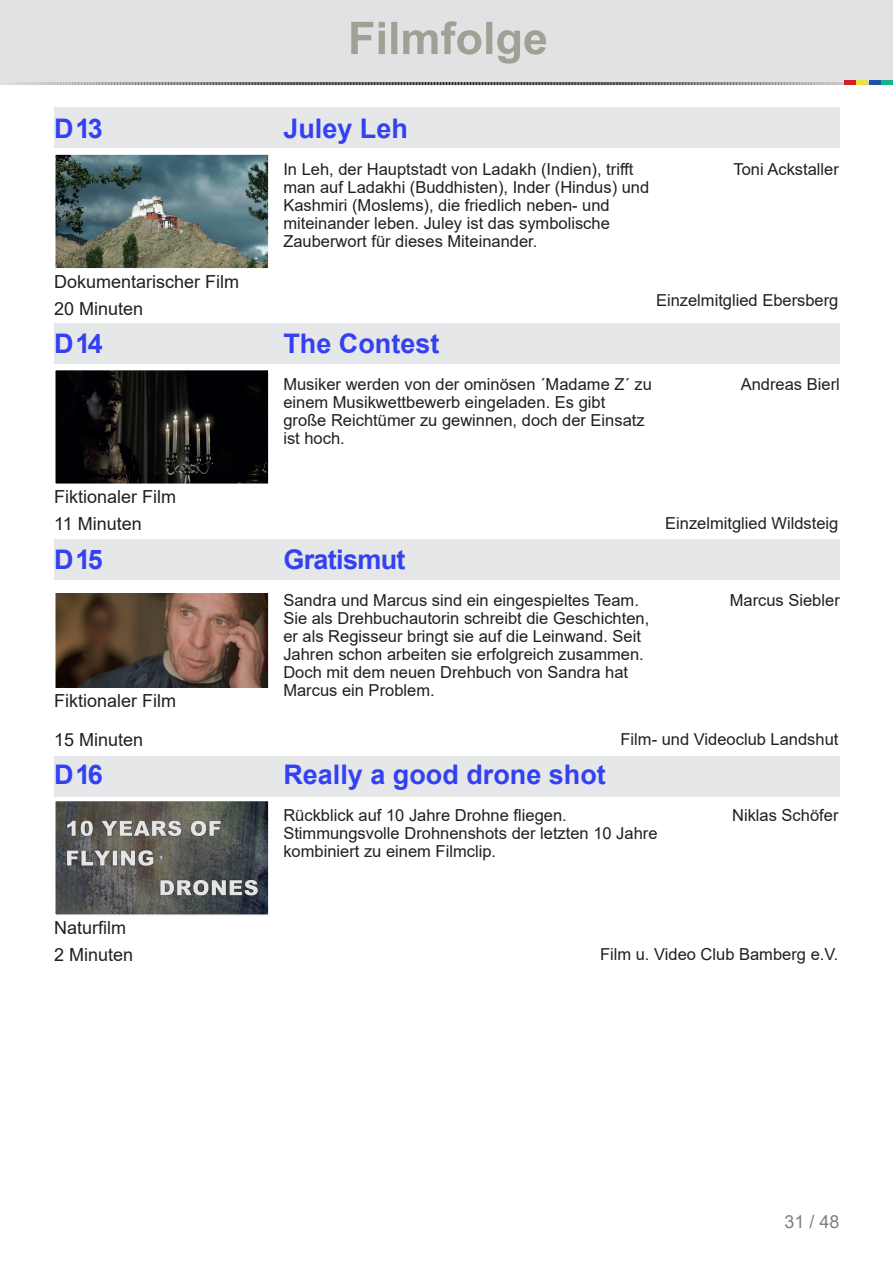
<style>
.page{position:relative;width:893px;height:1263px;background:#fff}
.page>*{position:absolute;margin:0;border:0;box-sizing:border-box;transform-origin:0 0}
.t1{font:700 27px "Arial";color:#3341f2}
.t2{font:700 27px "Arial";letter-spacing:-.025em;color:#3341f2}
.t3{font:18px "Arial";color:#231f20}
.t4{font:18px "Arial";color:#7d8082}
.Absatzformat_2{font:16.5px/18px "Arial";color:#231f20}
</style>
<div class="page">
<svg style="left:0;top:0;width:893px;height:86px"></svg>
<div style="left:54px;top:108px;width:785px;height:40px;background:#e6e7e9"></div>
<div style="left:54px;top:323px;width:786px;height:41px;background:#e6e7e9"></div>
<div style="left:54px;top:540px;width:786px;height:40px;background:#e6e7e9"></div>
<div style="left:54px;top:756px;width:786px;height:40px;background:#e6e7e9"></div>
<img style="left:57px;top:156px;width:210px;height:111px">
<div style="left:54px;top:153px;width:216px;height:117px;border:2px solid #fff"></div>
<img style="left:57px;top:372px;width:210px;height:110px">
<div style="left:54px;top:369px;width:216px;height:116px;border:2px solid #fff"></div>
<img style="left:57px;top:594px;width:210px;height:93px">
<div style="left:54px;top:584px;width:216px;height:106px;border:2px solid #fff"></div>
<img style="left:57px;top:803px;width:210px;height:110px">
<div style="left:54px;top:800px;width:216px;height:116px;border:2px solid #fff"></div>
<p class="t1" style="left:54px;top:109px;width:50px">D 13</p>
<p class="t1" style="left:283px;top:109px;width:126px">Juley Leh</p>
<p class="Absatzformat_2" style="left:283px;top:160px;width:367px">In Leh, der Hauptstadt von Ladakh (Indien), trifft man auf Ladakhi (Buddhisten), Inder (Hindus) und<br>Kashmiri (Moslems), die friedlich neben- und</p>
<p class="Absatzformat_2" style="left:283px;top:214px;width:328px">miteinander leben. Juley ist das symbolische</p>
<p class="Absatzformat_2" style="left:283px;top:232px;width:256px">Zauberwort für dieses Miteinander.</p>
<p class="Absatzformat_2" style="left:733px;top:160px;width:107px">Toni Ackstaller</p>
<p class="t3" style="left:54px;top:269px;width:187px">Dokumentarischer Film</p>
<p class="t3" style="left:54px;top:296px;width:91px">20 Minuten</p>
<p class="t1" style="left:54px;top:325px;width:50px">D 14</p>
<p class="t1" style="left:283px;top:325px;width:158px">The Contest</p>
<p class="Absatzformat_2" style="left:656px;top:291px;width:184px">Einzelmitglied Ebersberg</p>
<p class="t3" style="left:54px;top:484px;width:124px">Fiktionaler Film</p>
<p class="t3" style="left:54px;top:512px;width:89px">11 Minuten</p>
<p class="t1" style="left:54px;top:540px;width:50px">D 15</p>
<p class="t3" style="left:54px;top:688px;width:124px">Fiktionaler Film</p>
<p class="t3" style="left:54px;top:727px;width:91px">15 Minuten</p>
<p class="t1" style="left:54px;top:756px;width:50px">D 16</p>
<p class="t3" style="left:54px;top:915px;width:73px">Naturfilm</p>
<p class="t3" style="left:54px;top:943px;width:81px">2 Minuten</p>
<p class="Absatzformat_2" style="left:283px;top:375px;width:370px">Musiker werden von der ominösen ´Madame Z´ zu</p>
<p class="Absatzformat_2" style="left:741px;top:375px;width:101px">Andreas Bierl</p>
<p class="Absatzformat_2" style="left:283px;top:393px;width:323px">einem Musikwettbewerb eingeladen. Es gibt</p>
<p class="Absatzformat_2" style="left:283px;top:411px;width:363px">große Reichtümer zu gewinnen, doch der Einsatz ist hoch.</p>
<p class="t2" style="left:283px;top:540px;width:124px">Gratismut</p>
<p class="Absatzformat_2" style="left:665px;top:514px;width:175px">Einzelmitglied Wildsteig</p>
<p class="Absatzformat_2" style="left:283px;top:591px;width:357px">Sandra und Marcus sind ein eingespieltes Team.</p>
<p class="Absatzformat_2" style="left:730px;top:591px;width:112px">Marcus Siebler</p>
<p class="Absatzformat_2" style="left:283px;top:609px;width:367px">Sie als Drehbuchautorin schreibt die Geschichten, er als Regisseur bringt sie auf die Leinwand. Seit Jahren schon arbeiten sie erfolgreich zusammen.<br>Doch mit dem neuen Drehbuch von Sandra hat Marcus ein Problem.</p>
<p class="t1" style="left:283px;top:756px;width:324px">Really a good drone shot</p>
<p class="Absatzformat_2" style="left:620px;top:730px;width:219px">Film- und Videoclub Landshut</p>
<p class="Absatzformat_2" style="left:283px;top:806px;width:285px">Rückblick auf 10 Jahre Drohne fliegen.</p>
<p class="Absatzformat_2" style="left:732px;top:806px;width:108px">Niklas Schöfer</p>
<p class="Absatzformat_2" style="left:283px;top:824px;width:376px">Stimmungsvolle Drohnenshots der letzten 10 Jahre kombiniert zu einem Filmclip.</p>
<p class="Absatzformat_2" style="left:600px;top:945px;width:240px">Film u. Video Club Bamberg e.V.</p>
<p class="t4" style="left:784px;top:1210px;width:57px">31 / 48</p>
</div>
